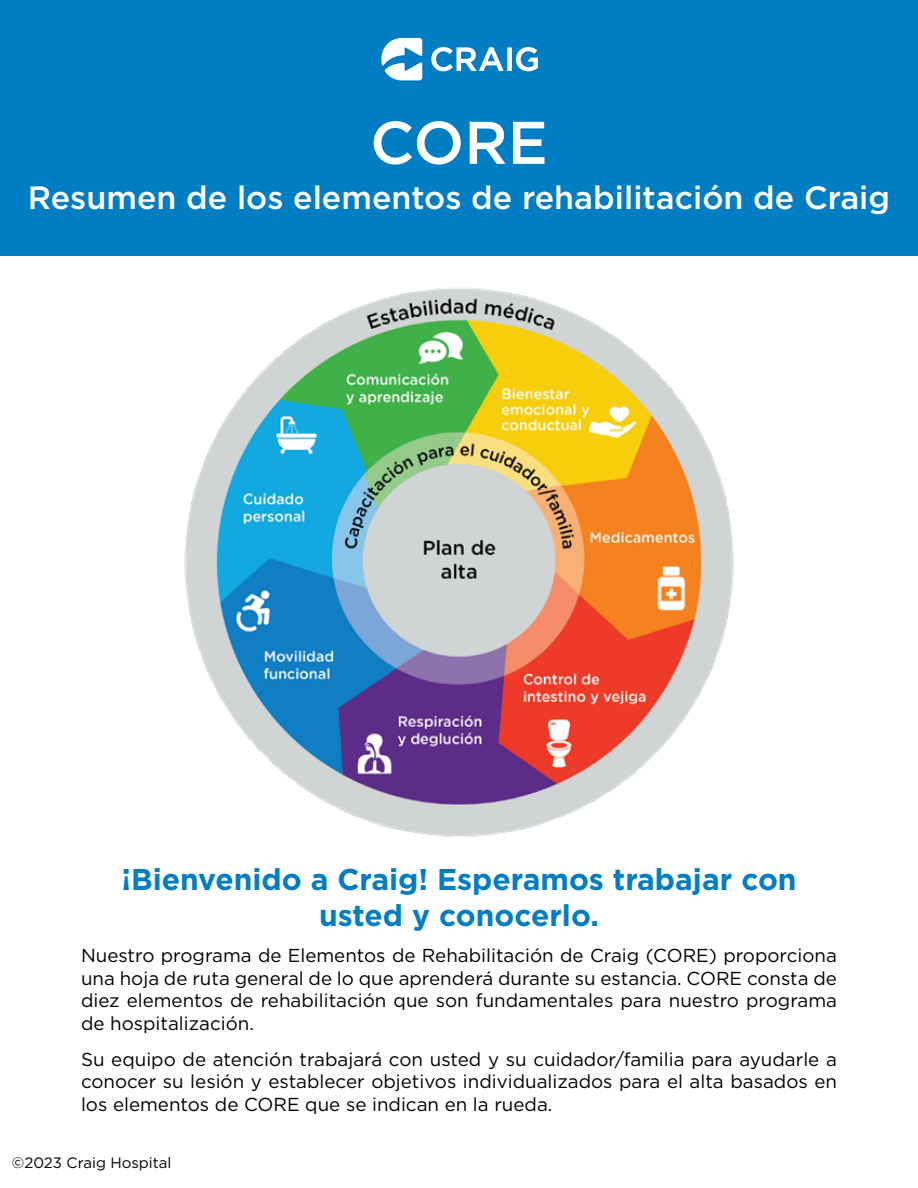
<style>
.page{position:relative;width:918px;height:1188px;background:#fff}
.page>*{position:absolute;margin:0;border:0;box-sizing:border-box;transform-origin:0 0}
.t1{font:500 60px "Gotham";color:#fff}
.t2{font:500 32.25px "Gotham";color:#fff}
.t3{font:700 30px/36px "Gotham";color:#007dc3;text-align:center}
.t4{font:18.75px/22.5px "Gotham";color:#000;text-align:justify}
.t5{font:15px "Gotham";color:#000}
</style>
<div class="page">
<div style="left:0;top:0;width:918px;height:256px;background:#007dc3"></div>
<img style="left:184px;top:287px;width:550px;height:550px">
<svg style="left:431px;top:47px;width:73px;height:24px"></svg>
<div style="left:507px;top:47px;width:5px;height:24px;background:#fff"></div>
<svg style="left:516px;top:47px;width:22px;height:24px"></svg>
<svg style="left:381px;top:38px;width:41px;height:42px"></svg>
<h1 class="t1" style="left:370px;top:103px;width:179px">CORE</h1>
<h2 class="t2" style="left:28px;top:177px;width:864px">Resumen de los elementos de rehabilitación de Craig</h2>
<h3 class="t3" style="left:121px;top:861px;width:677px">¡Bienvenido a Craig! Esperamos trabajar con usted y conocerlo.</h3>
<p class="t4" style="left:81px;top:944px;width:758px">Nuestro programa de Elementos de Rehabilitación de Craig (CORE) proporciona una hoja de ruta general de lo que aprenderá durante su estancia. CORE consta de diez elementos de rehabilitación que son fundamentales para nuestro programa de hospitalización.</p>
<p class="t4" style="left:81px;top:1047px;width:757px">Su equipo de atención trabajará con usted y su cuidador/familia para ayudarle a conocer su lesión y establecer objetivos individualizados para el alta basados en los elementos de CORE que se indican en la rueda.</p>
<p class="t5" style="left:12px;top:1154px;width:161px">©2023 Craig Hospital</p>
</div>
